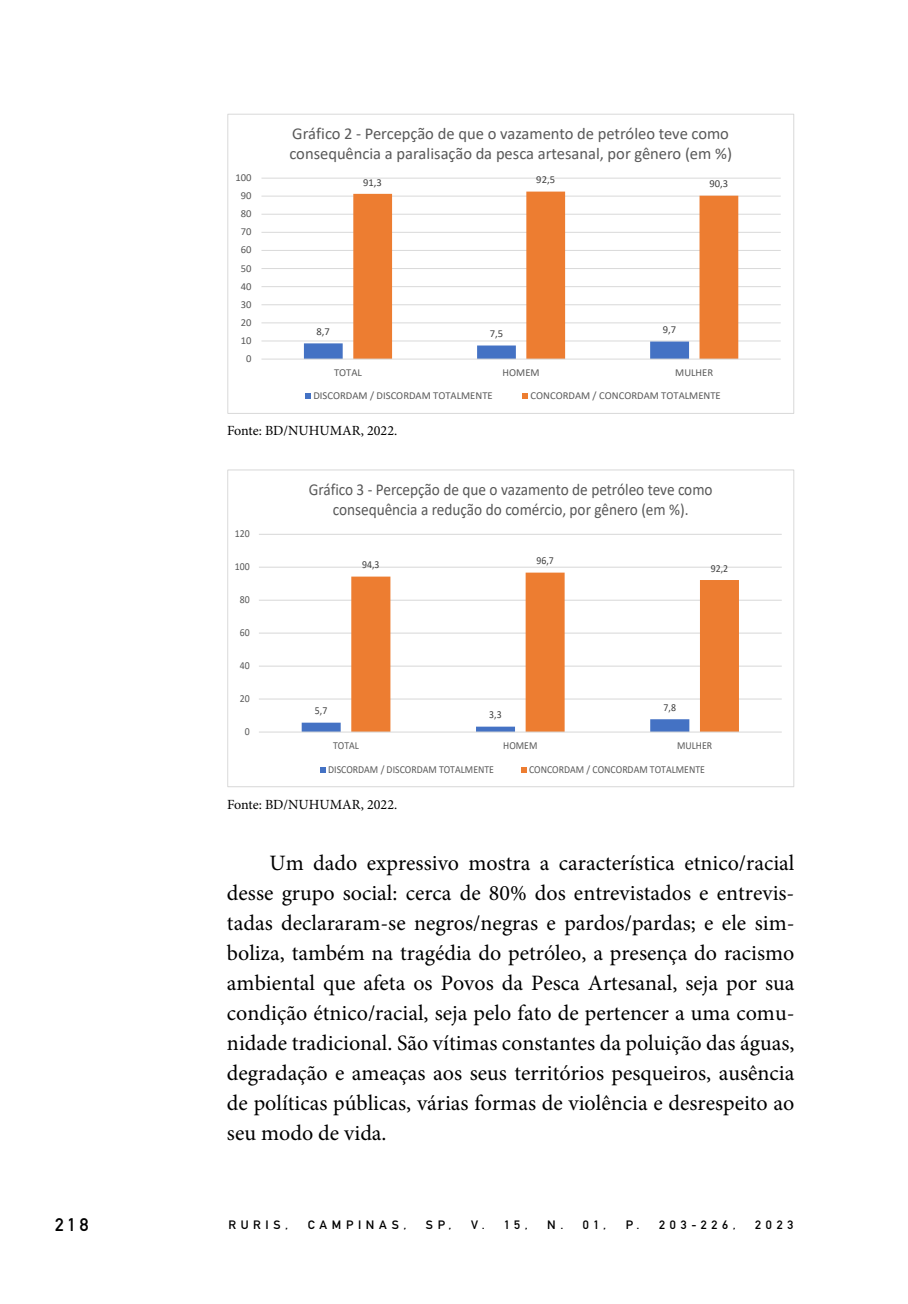
<style>
.page{position:relative;width:908px;height:1304px;background:#fff}
.page>*{position:absolute;margin:0;border:0;box-sizing:border-box;transform-origin:0 0}
.t1{font:22px/30px "Minion Pro";color:#000;text-align:justify}
.t2{font:18px "DIN Mittelschrift Std";color:#000}
.t3{font:16.6px/20.2px "Calibri";letter-spacing:-.005em;color:#595959}
.t4{font:16.6px/20.4px "Calibri";letter-spacing:-.005em;color:#595959;text-align:center;scale:.92 1}
.t5{font:14px "Minion Pro";color:#000}
.t6{font:12px "DIN Mittelschrift Std";letter-spacing:.38em;color:#000;scale:1.04 1}
.t7{font:10.6px "Calibri";color:#595959}
.t8{font:10.6px "Calibri";color:#595959;scale:.92 1}
.t9{font:10.6px "Calibri";color:#404040}
.t10{font:10.6px "Calibri";color:#404040;scale:.92 1}
</style>
<div class="page">
<hr style="left:261px;top:341px;width:519px;height:1px;background:#d9d9d9">
<hr style="left:261px;top:322px;width:519px;height:1px;background:#d9d9d9">
<hr style="left:261px;top:304px;width:519px;height:1px;background:#d9d9d9">
<hr style="left:261px;top:286px;width:519px;height:1px;background:#d9d9d9">
<hr style="left:261px;top:268px;width:519px;height:1px;background:#d9d9d9">
<hr style="left:261px;top:250px;width:519px;height:1px;background:#d9d9d9">
<hr style="left:261px;top:232px;width:519px;height:1px;background:#d9d9d9">
<hr style="left:261px;top:214px;width:519px;height:1px;background:#d9d9d9">
<hr style="left:261px;top:196px;width:519px;height:1px;background:#d9d9d9">
<hr style="left:261px;top:178px;width:519px;height:1px;background:#d9d9d9">
<svg style="left:304px;top:343px;width:49px;height:16px"></svg>
<svg style="left:353px;top:192px;width:385px;height:167px"></svg>
<hr style="left:261px;top:359px;width:519px;height:1px;background:#d9d9d9">
<svg style="left:305px;top:393px;width:6px;height:6px"></svg>
<svg style="left:522px;top:393px;width:6px;height:6px"></svg>
<div style="left:227px;top:114px;width:566px;height:300px;border:1px solid #d9d9d9"></div>
<hr style="left:259px;top:699px;width:522px;height:1px;background:#d9d9d9">
<hr style="left:259px;top:666px;width:522px;height:1px;background:#d9d9d9">
<hr style="left:259px;top:633px;width:522px;height:1px;background:#d9d9d9">
<hr style="left:259px;top:600px;width:522px;height:1px;background:#d9d9d9">
<hr style="left:259px;top:567px;width:522px;height:1px;background:#d9d9d9">
<hr style="left:259px;top:534px;width:522px;height:1px;background:#d9d9d9">
<svg style="left:301px;top:722px;width:50px;height:10px"></svg>
<svg style="left:351px;top:573px;width:387px;height:159px"></svg>
<hr style="left:259px;top:732px;width:522px;height:1px;background:#d9d9d9">
<svg style="left:320px;top:767px;width:6px;height:5px"></svg>
<svg style="left:521px;top:767px;width:5px;height:5px"></svg>
<p class="t7" style="left:235px;top:170px;width:18px">100</p>
<p class="t7" style="left:241px;top:188px;width:12px">90</p>
<p class="t7" style="left:241px;top:206px;width:12px">80</p>
<p class="t7" style="left:241px;top:224px;width:12px">70</p>
<p class="t7" style="left:241px;top:243px;width:12px">60</p>
<p class="t7" style="left:241px;top:261px;width:12px">50</p>
<p class="t7" style="left:241px;top:279px;width:12px">40</p>
<p class="t7" style="left:241px;top:297px;width:12px">30</p>
<p class="t7" style="left:241px;top:315px;width:12px">20</p>
<p class="t7" style="left:241px;top:333px;width:12px">10</p>
<p class="t7" style="left:246px;top:351px;width:7px">0</p>
<p class="t3" style="left:289px;top:123px;width:444px">Gráfico 2 - Percepção de que o vazamento de petróleo teve como consequência a paralisação da pesca artesanal, por gênero (em %)</p>
<p class="t9" style="left:363px;top:175px;width:20px">91,3</p>
<p class="t9" style="left:536px;top:173px;width:20px">92,5</p>
<p class="t9" style="left:709px;top:177px;width:20px">90,3</p>
<p class="t9" style="left:316px;top:324px;width:15px">8,7</p>
<p class="t9" style="left:489px;top:326px;width:15px">7,5</p>
<p class="t9" style="left:662px;top:322px;width:15px">9,7</p>
<p class="t7" style="left:334px;top:365px;width:29px">TOTAL</p>
<p class="t7" style="left:502px;top:365px;width:38px">HOMEM</p>
<p class="t7" style="left:675px;top:365px;width:39px">MULHER</p>
<p class="t7" style="left:313px;top:388px;width:181px">DISCORDAM / DISCORDAM TOTALMENTE</p>
<p class="t7" style="left:530px;top:388px;width:192px">CONCORDAM / CONCORDAM TOTALMENTE</p>
<p class="t5" style="left:227px;top:421px;width:172px">Fonte: BD/NUHUMAR, 2022.</p>
<p class="t8" style="left:235px;top:526px;width:18px">120</p>
<p class="t8" style="left:235px;top:559px;width:18px">100</p>
<p class="t8" style="left:240px;top:592px;width:12px">80</p>
<p class="t8" style="left:240px;top:625px;width:12px">60</p>
<p class="t8" style="left:240px;top:658px;width:12px">40</p>
<p class="t8" style="left:240px;top:691px;width:12px">20</p>
<p class="t8" style="left:245px;top:724px;width:7px">0</p>
<p class="t4" style="left:308px;top:479px;width:440px">Gráfico 3 - Percepção de que o vazamento de petróleo teve como consequência a redução do comércio, por gênero (em %).</p>
<p class="t10" style="left:362px;top:557px;width:20px">94,3</p>
<p class="t10" style="left:536px;top:553px;width:20px">96,7</p>
<p class="t10" style="left:315px;top:704px;width:15px">5,7</p>
<p class="t10" style="left:489px;top:707px;width:15px">3,3</p>
<p class="t10" style="left:710px;top:561px;width:20px">92,2</p>
<p class="t10" style="left:663px;top:700px;width:15px">7,8</p>
<p class="t8" style="left:333px;top:738px;width:30px">TOTAL</p>
<p class="t8" style="left:503px;top:738px;width:39px">HOMEM</p>
<p class="t8" style="left:676px;top:738px;width:40px">MULHER</p>
<p class="t8" style="left:328px;top:762px;width:182px">DISCORDAM / DISCORDAM TOTALMENTE</p>
<p class="t8" style="left:528px;top:762px;width:193px">CONCORDAM / CONCORDAM TOTALMENTE</p>
<p class="t5" style="left:227px;top:795px;width:172px">Fonte: BD/NUHUMAR, 2022.</p>
<p class="t1" style="left:227px;top:848px;width:568px;text-indent:43px">Um dado expressivo mostra a característica etnico/racial desse grupo social: cerca de 80% dos entrevistados e entrevis&shy;tadas declararam-se negros/negras e pardos/pardas; e ele sim&shy;boliza, também na tragédia do petróleo, a presença do racismo ambiental que afeta os Povos da Pesca Artesanal, seja por sua condição étnico/racial, seja pelo fato de pertencer a uma comu&shy;nidade tradicional. São vítimas constantes da poluição das águas, degradação e ameaças aos seus territórios pesqueiros, ausência de políticas públicas, várias formas de violência e desrespeito ao seu modo de vida.</p>
<p class="t2" style="left:55px;top:1214px;width:35px">218</p>
<p class="t6" style="left:228px;top:1218px;width:59px">RURIS,</p>
<p class="t6" style="left:307px;top:1218px;width:96px">CAMPINAS,</p>
<p class="t6" style="left:426px;top:1218px;width:26px">SP ,</p>
<p class="t6" style="left:471px;top:1218px;width:56px">V. 15,</p>
<p class="t6" style="left:547px;top:1218px;width:58px">N. 01,</p>
<p class="t6" style="left:625px;top:1218px;width:107px">P. 203-226,</p>
<p class="t6" style="left:754px;top:1218px;width:38px">2023</p>
</div>
